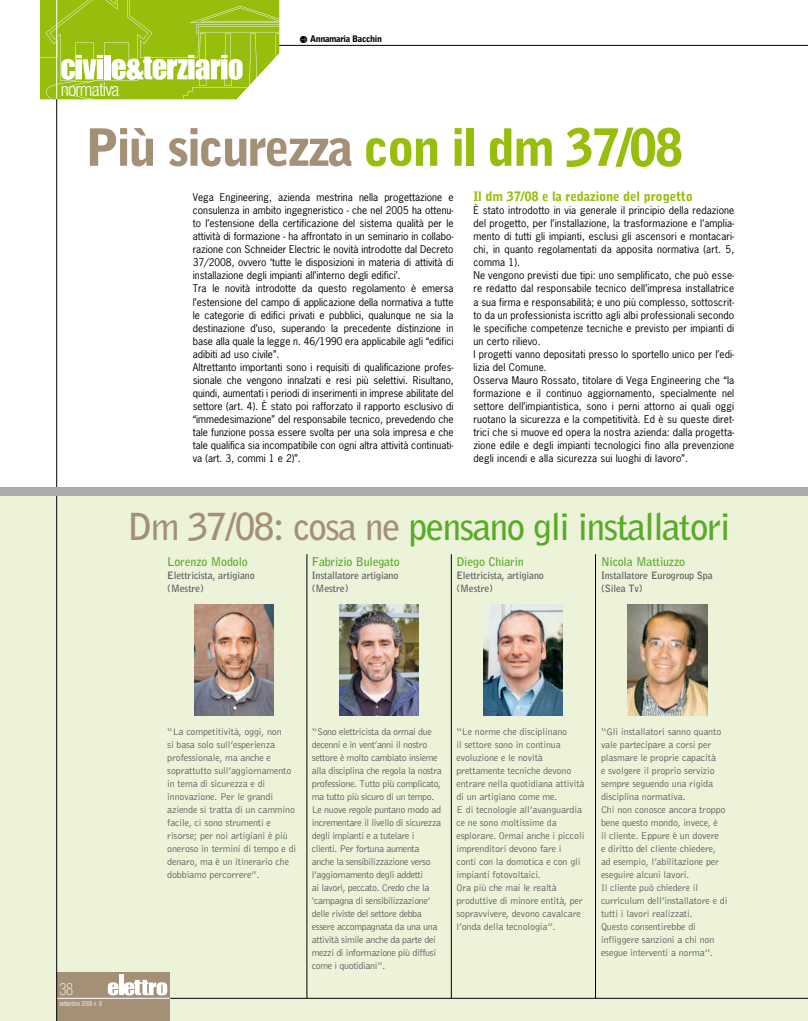
<style>
.page{position:relative;width:808px;height:1021px;background:#fff}
.page>*{position:absolute;margin:0;border:0;box-sizing:border-box;transform-origin:0 0}
.t1{font:900 51px "Bell Gothic Std";letter-spacing:-.05em;color:#a39077}
.t2{font:700 37px "Bell Gothic Std";letter-spacing:-.04em;color:#58ab27}
.t3{font:300 condensed 18.5px "Helvetica Neue LT Std";letter-spacing:-.04em;color:#fff}
.t4{font:100 condensed 17px "Helvetica Neue LT Std";color:#fff;scale:.86 1}
.t5{font:900 13px "Bell Gothic Std";letter-spacing:-.015em;color:#97be0d}
.t6{font:700 12px "Bell Gothic Std";letter-spacing:-.015em;color:#58ab27}
.t7{font:10px/13px "News Gothic Std";color:#000}
.t8{font:300 10px/13px "Bell Gothic Std";letter-spacing:-.015em;color:#58585a}
.t9{font:300 10px/13px "Bell Gothic Std";letter-spacing:-.04em;color:#58585a}
.t10{font:700 10px/13px "Bell Gothic Std";letter-spacing:-.015em;color:#58585a}
.t11{font:900 9px "Bell Gothic Std";letter-spacing:-.04em;color:#000}
.t12{font:300 condensed 7px "Helvetica Neue LT Std";letter-spacing:-.02em;color:#fff;scale:.86 1}
.s1{font-family:"Button Bonus Circle Negative";font-weight:400}
.s2{color:#97be0d}
.s3{color:#a39077}
</style>
<div class="page">
<div style="left:0;top:487px;width:808px;height:533px;background:#ecf3d9"></div>
<hr style="left:193px;top:45px;width:615px;height:1px;background:#000">
<hr style="left:170px;top:998px;width:638px;height:1px;background:#000">
<div style="left:57px;top:972px;width:113px;height:48px;background:#a39077"></div>
<svg style="left:108px;top:982px;width:10px;height:13px"></svg>
<div style="left:119px;top:974px;width:5px;height:21px;background:#fff"></div>
<svg style="left:124px;top:979px;width:43px;height:16px"></svg>
<hr style="left:57px;top:998px;width:113px;height:1px;background:#fff">
<svg style="left:40px;top:0;width:239px;height:99px;background:#abcb3e"></svg>
<hr style="left:57px;top:0;width:1px;height:99px;background:#fff">
<hr style="left:451px;top:554px;width:1px;height:444px;background:#000">
<hr style="left:595px;top:554px;width:1px;height:444px;background:#000">
<img style="left:194px;top:604px;width:80px;height:111px">
<img style="left:483px;top:604px;width:79px;height:111px">
<img style="left:628px;top:604px;width:79px;height:111px">
<hr style="left:307px;top:554px;width:1px;height:444px;background:#000">
<img style="left:339px;top:604px;width:79px;height:111px">
<hr style="left:57px;top:99px;width:1px;height:921px;background:#000">
<div style="left:0;top:487px;width:808px;height:9px;background:#abacae"></div>
<h3 class="t3" style="left:61px;top:79px;width:60px">normativa</h3>
<p class="t11" style="left:299px;top:34px;width:84px"><span class="s1">A</span> Annamaria Bacchin</p>
<h1 class="t1" style="left:85px;top:118px;width:600px">Più sicurezza <span class="s2">con il dm 37/08</span></h1>
<p class="t7" style="left:193px;top:191px;width:262px">Vega Engineering, azienda mestrina nella progettazione e consulenza in ambito ingegneristico - che nel 2005 ha ottenu&shy;to l’estensione della certificazione del sistema qualità per le attività di formazione - ha affrontato in un seminario in collabo&shy;razione con Schneider Electric le novità introdotte dal Decreto 37/2008, ovvero ‘tutte le disposizioni in materia di attività di installazione degli impianti all’interno degli edifici’.<br>Tra le novità introdotte da questo regolamento è emersa l’estensione del campo di applicazione della normativa a tutte le categorie di edifici privati e pubblici, qualunque ne sia la destinazione d’uso, superando la precedente distinzione in base alla quale la legge n. 46/1990 era applicabile agli “edifici adibiti ad uso civile”.<br>Altrettanto importanti sono i requisiti di qualificazione profes&shy;sionale che vengono innalzati e resi più selettivi. Risultano, quindi, aumentati i periodi di inserimenti in imprese abilitate del settore (art. 4). È stato poi rafforzato il rapporto esclusivo di “immedesimazione” del responsabile tecnico, prevedendo che tale funzione possa essere svolta per una sola impresa e che tale qualifica sia incompatibile con ogni altra attività continuati&shy;va (art. 3, commi 1 e 2)”.</p>
<h3 class="t5" style="left:473px;top:189px;width:221px">Il dm 37/08 e la redazione del progetto</h3>
<p class="t7" style="left:473px;top:204px;width:262px">È stato introdotto in via generale il principio della redazione del progetto, per l’installazione, la trasformazione e l’amplia&shy;mento di tutti gli impianti, esclusi gli ascensori e montacari&shy;chi, in quanto regolamentati da apposita normativa (art. 5, comma 1).<br>Ne vengono previsti due tipi: uno semplificato, che può esse&shy;re redatto dal responsabile tecnico dell’impresa installatrice a sua firma e responsabilità; e uno più complesso, sottoscrit&shy;to da un professionista iscritto agli albi professionali secondo le specifiche competenze tecniche e previsto per impianti di un certo rilievo.<br>I progetti vanno depositati presso lo sportello unico per l’edi&shy;lizia del Comune.<br>Osserva Mauro Rossato, titolare di Vega Engineering che “la formazione e il continuo aggiornamento, specialmente nel settore dell’impiantistica, sono i perni attorno ai quali oggi ruotano la sicurezza e la competitività. Ed è su queste diret&shy;trici che si muove ed opera la nostra azienda: dalla progetta&shy;zione edile e degli impianti tecnologici fino alla prevenzione degli incendi e alla sicurezza sui luoghi di lavoro”.</p>
<h2 class="t2" style="left:128px;top:504px;width:604px"><span class="s3">Dm 37/08: cosa ne</span> pensano gli installatori</h2>
<h3 class="t4" style="left:60px;top:979px;width:17px">38</h3>
<p class="t12" style="left:60px;top:999px;width:51px">settembre 2008 n. 8</p>
<p class="t6" style="left:167px;top:554px;width:82px">Lorenzo Modolo</p>
<p class="t10" style="left:167px;top:568px;width:89px">Elettricista, artigiano (Mestre)</p>
<p class="t6" style="left:312px;top:554px;width:90px">Fabrizio Bulegato</p>
<p class="t10" style="left:312px;top:568px;width:88px">Installatore artigiano (Mestre)</p>
<p class="t6" style="left:456px;top:554px;width:69px">Diego Chiarin</p>
<p class="t10" style="left:456px;top:568px;width:89px">Elettricista, artigiano (Mestre)</p>
<p class="t6" style="left:601px;top:554px;width:86px">Nicola Mattiuzzo</p>
<p class="t10" style="left:601px;top:568px;width:113px">Installatore Eurogroup Spa (Silea Tv)</p>
<p class="t8" style="left:167px;top:725px;width:131px">“La competitività, oggi, non<br>si basa solo sull’esperienza professionale, ma anche e soprattutto sull’aggiornamento in tema di sicurezza e di innovazione. Per le grandi aziende si tratta di un cammino facile, ci sono strumenti e risorse; per noi artigiani è più oneroso in termini di tempo e di denaro, ma è un itinerario che dobbiamo percorrere”.</p>
<p class="t9" style="left:312px;top:725px;width:131px">“Sono elettricista da ormai due decenni e in vent’anni il nostro settore è molto cambiato insieme alla disciplina che regola la nostra professione. Tutto più complicato, ma tutto più sicuro di un tempo.<br>Le nuove regole puntano modo ad incrementare il livello di sicurezza degli impianti e a tutelare i clienti. Per fortuna aumenta anche la sensibilizzazione verso l’aggiornamento degli addetti<br>ai lavori, peccato. Credo che la ‘campagna di sensibilizzazione’ delle riviste del settore debba essere accompagnata da una una attività simile anche da parte dei mezzi di informazione più diffusi come i quotidiani”.</p>
<p class="t8" style="left:456px;top:725px;width:130px">“Le norme che disciplinano<br>il settore sono in continua evoluzione e le novità prettamente tecniche devono entrare nella quotidiana attività di un artigiano come me.<br>E di tecnologie all’avanguardia ce ne sono moltissime da esplorare. Ormai anche i piccoli imprenditori devono fare i<br>conti con la domotica e con gli impianti fotovoltaici.<br>Ora più che mai le realtà produttive di minore entità, per sopravvivere, devono cavalcare l’onda della tecnologia”.</p>
<p class="t8" style="left:601px;top:725px;width:128px">“Gli installatori sanno quanto vale partecipare a corsi per plasmare le proprie capacità<br>e svolgere il proprio servizio sempre seguendo una rigida disciplina normativa.<br>Chi non conosce ancora troppo bene questo mondo, invece, è<br>il cliente. Eppure è un dovere<br>e diritto del cliente chiedere, ad esempio, l’abilitazione per eseguire alcuni lavori.<br>Il cliente può chiedere il curriculum dell’installatore e di tutti i lavori realizzati.<br>Questo consentirebbe di infliggere sanzioni a chi non esegue interventi a norma”.</p>
</div>
